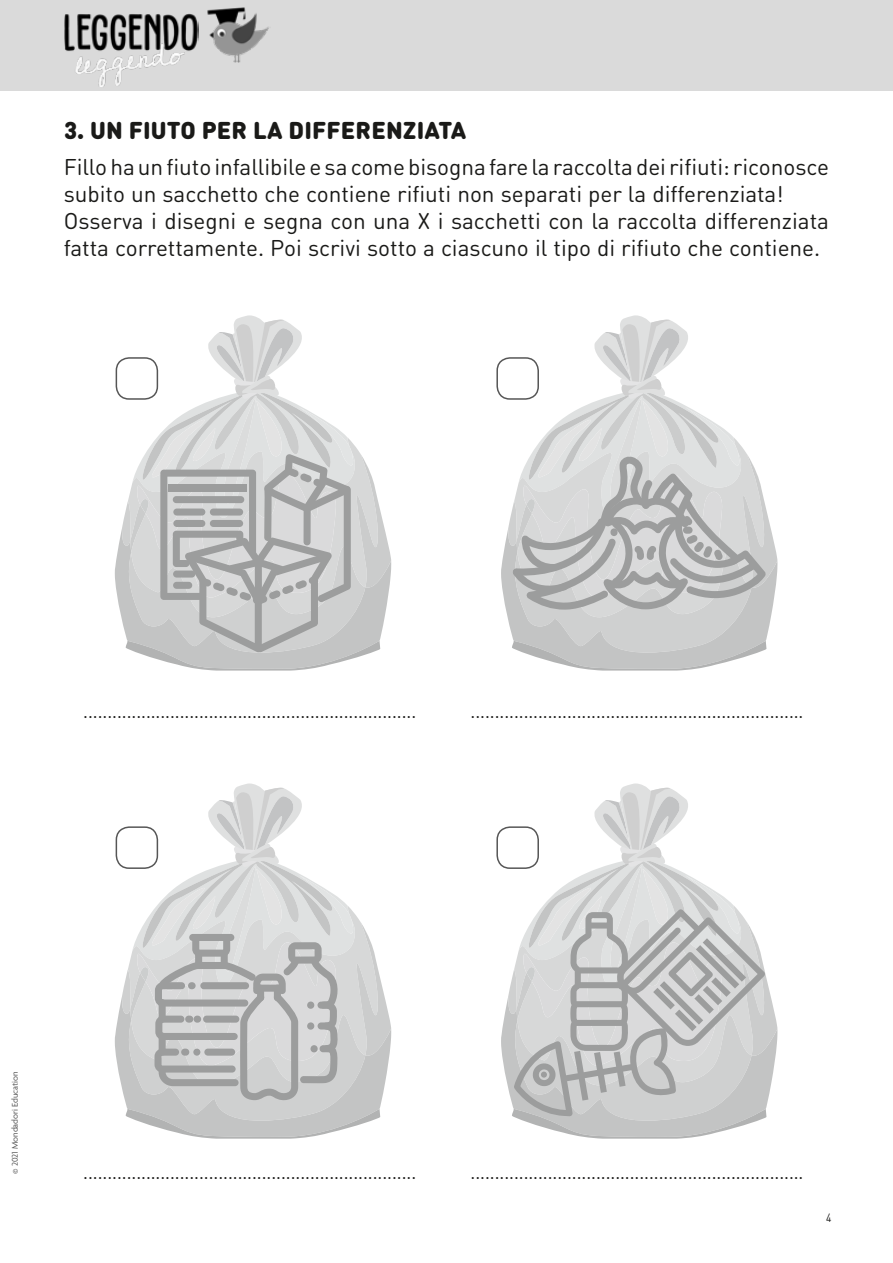
<style>
.page{position:relative;width:893px;height:1263px;background:#fff}
.page>*{position:absolute;margin:0;border:0;box-sizing:border-box;transform-origin:0 0}
.t1{font:900 24px "DIN Round Pro";letter-spacing:.005em;color:#1a1a18}
.t2{font:22.5px/27px "DIN Round Pro";color:#1a1a18}
.t3{font:18px "DIN Round Pro";color:#1a1a18}
.t4{font:12px "DIN Round Pro";color:#1a1a18;scale:.85 1}
.t5{font:9px "Agenda";color:#565656}
</style>
<div class="page">
<div style="left:0;top:0;width:893px;height:91px;background:#dadada"></div>
<img style="left:207px;top:7px;width:62px;height:56px">
<img style="left:64px;top:13px;width:134px;height:74px">
<div style="left:496px;top:357px;width:43px;height:43px;border:2px solid #565656;border-radius:13px"></div>
<div style="left:496px;top:826px;width:43px;height:43px;border:2px solid #565656;border-radius:13px"></div>
<svg style="left:115px;top:315px;width:276px;height:356px"></svg>
<div style="left:173px;top:520px;width:32px;height:7px;background:#9c9d9d;border-radius:4px"></div>
<div style="left:210px;top:520px;width:33px;height:7px;background:#9c9d9d;border-radius:4px"></div>
<div style="left:173px;top:570px;width:22px;height:8px;background:#9c9d9d;border-radius:4px"></div>
<div style="left:173px;top:582px;width:19px;height:7px;background:#9c9d9d;border-radius:4px"></div>
<div style="left:173px;top:508px;width:32px;height:8px;background:#9c9d9d;border-radius:4px"></div>
<div style="left:210px;top:508px;width:33px;height:8px;background:#9c9d9d;border-radius:4px"></div>
<div style="left:173px;top:496px;width:71px;height:7px;background:#9c9d9d;border-radius:4px"></div>
<svg style="left:501px;top:315px;width:277px;height:356px"></svg>
<div style="left:610px;top:528px;width:7px;height:8px;background:#9c9d9d;border-radius:4px"></div>
<svg style="left:115px;top:783px;width:276px;height:356px"></svg>
<svg style="left:501px;top:783px;width:277px;height:356px"></svg>
<h1 class="t1" style="left:64px;top:112px;width:404px">3. UN FIUTO PER LA DIFFERENZIATA</h1>
<p class="t2" style="left:64px;top:152px;width:767px">Fillo ha un fiuto infallibile e sa come bisogna fare la raccolta dei rifiuti: riconosce subito un sacchetto che contiene rifiuti non separati per la differenziata!<br>Osserva i disegni e segna con una X i sacchetti con la raccolta differenziata fatta correttamente. Poi scrivi sotto a ciascuno il tipo di rifiuto che contiene.</p>
<p class="t3" style="left:83px;top:700px;width:334px">.....................................................................</p>
<p class="t3" style="left:471px;top:700px;width:334px">.....................................................................</p>
<p class="t5" style="left:10px;top:1174px;width:104px;rotate:-90deg">© 2021 Mondadori Education</p>
<p class="t3" style="left:83px;top:1160px;width:334px">.....................................................................</p>
<p class="t3" style="left:471px;top:1160px;width:334px">.....................................................................</p>
<p class="t4" style="left:826px;top:1210px;width:8px">4</p>
</div>
